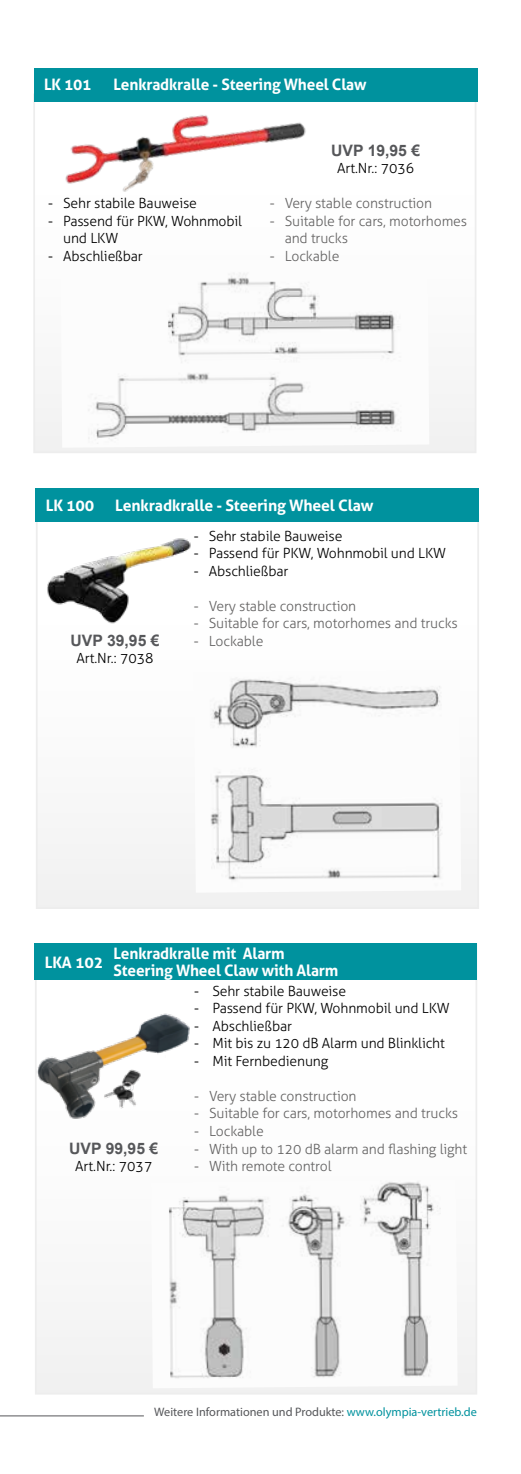
<style>
.page{position:relative;width:521px;height:1474px;background:#fff}
.page>*{position:absolute;margin:0;border:0;box-sizing:border-box;transform-origin:0 0}
.t1{font:700 15.75px/17.5px "Aller";letter-spacing:-.01em;color:#fff}
.t2{font:700 15.75px "Arial";color:#56575a}
.t3{font:300 14px/17.5px "Aller";letter-spacing:-.01em;color:#000}
.t4{font:300 14px/17.5px "Aller";letter-spacing:-.01em;color:#646363}
.t5{font:12.25px "Myriad Pro";color:#56575a}
.s1{color:#00929e}
</style>
<div class="page">
<hr style="left:0;top:1415px;width:144px;height:1px;background:#56575a">
<div style="left:36px;top:514px;width:443px;height:395px;border:2px solid #ededed"></div>
<div style="left:36px;top:488px;width:443px;height:33px;background:#00929e"></div>
<img style="left:47px;top:538px;width:144px;height:86px">
<img style="left:194px;top:677px;width:267px;height:215px">
<div style="left:33px;top:94px;width:443px;height:359px;border:2px solid #ededed"></div>
<img style="left:63px;top:101px;width:247px;height:91px">
<div style="left:34px;top:68px;width:443px;height:33px;background:#00929e"></div>
<img style="left:61px;top:273px;width:368px;height:175px">
<div style="left:34px;top:943px;width:442px;height:36px;background:#00929e"></div>
<img style="left:35px;top:1013px;width:155px;height:139px">
<img style="left:151px;top:1181px;width:307px;height:207px">
<p class="t1" style="left:44px;top:76px;width:49px">LK 101</p>
<p class="t1" style="left:113px;top:76px;width:254px">Lenkradkralle - Steering Wheel Claw</p>
<p class="t3" style="left:48px;top:194px;width:150px">- Sehr stabile Bauweise</p>
<p class="t3" style="left:63px;top:212px;width:180px;text-indent:-15px">- Passend für PKW, Wohnmobil und LKW</p>
<p class="t3" style="left:48px;top:247px;width:96px">- Abschließbar</p>
<p class="t2" style="left:331px;top:140px;width:91px">UVP 19,95 €</p>
<p class="t3" style="left:337px;top:159px;width:79px">Art.Nr.: 7036</p>
<p class="t4" style="left:270px;top:194px;width:164px">- Very stable construction</p>
<p class="t4" style="left:285px;top:212px;width:184px;text-indent:-15px">- Suitable for cars, motorhomes and trucks</p>
<p class="t4" style="left:270px;top:247px;width:71px">- Lockable</p>
<p class="t1" style="left:46px;top:496px;width:50px">LK 100</p>
<p class="t1" style="left:115px;top:496px;width:260px">Lenkradkralle - Steering Wheel Claw</p>
<p class="t2" style="left:71px;top:630px;width:91px">UVP 39,95 €</p>
<p class="t3" style="left:76px;top:649px;width:79px">Art.Nr.: 7038</p>
<p class="t3" style="left:194px;top:527px;width:150px">- Sehr stabile Bauweise</p>
<p class="t3" style="left:194px;top:544px;width:254px">- Passend für PKW, Wohnmobil und LKW</p>
<p class="t3" style="left:194px;top:562px;width:96px">- Abschließbar</p>
<p class="t4" style="left:194px;top:597px;width:164px">- Very stable construction</p>
<p class="t4" style="left:194px;top:614px;width:265px">- Suitable for cars, motorhomes and trucks</p>
<p class="t4" style="left:194px;top:632px;width:71px">- Lockable</p>
<p class="t1" style="left:45px;top:953px;width:60px">LKA 102</p>
<p class="t1" style="left:113px;top:944px;width:226px">Lenkradkralle mit Alarm<br>Steering Wheel Claw with Alarm</p>
<p class="t2" style="left:69px;top:1137px;width:91px">UVP 99,95 €</p>
<p class="t3" style="left:75px;top:1157px;width:79px">Art.Nr.: 7037</p>
<p class="t3" style="left:194px;top:982px;width:154px">- Sehr stabile Bauweise</p>
<p class="t3" style="left:194px;top:999px;width:257px">- Passend für PKW, Wohnmobil und LKW</p>
<p class="t3" style="left:194px;top:1017px;width:99px">- Abschließbar</p>
<p class="t3" style="left:194px;top:1034px;width:252px">- Mit bis zu 120 dB Alarm und Blinklicht</p>
<p class="t3" style="left:194px;top:1052px;width:136px">- Mit Fernbedienung</p>
<p class="t4" style="left:194px;top:1087px;width:164px">- Very stable construction</p>
<p class="t4" style="left:194px;top:1104px;width:265px">- Suitable for cars, motorhomes and trucks</p>
<p class="t4" style="left:194px;top:1122px;width:71px">- Lockable</p>
<p class="t4" style="left:194px;top:1139px;width:274px">- With up to 120 dB alarm and flashing light</p>
<p class="t4" style="left:194px;top:1157px;width:139px">- With remote control</p>
<p class="t5" style="left:154px;top:1404px;width:324px">Weitere Informationen und Produkte: <span class="s1">www.olympia-vertrieb.de</span></p>
</div>
